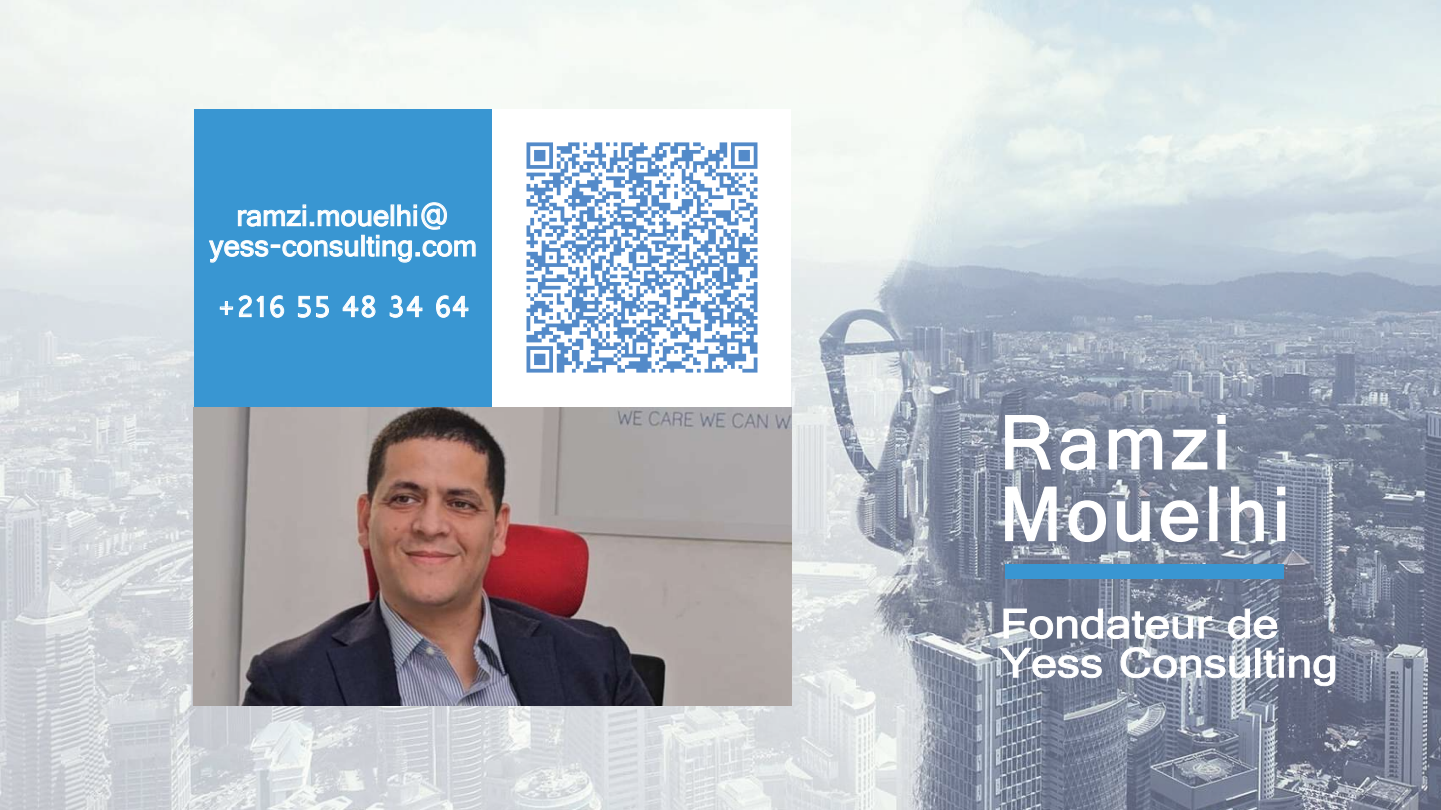
<style>
.page{position:relative;width:1441px;height:810px;background:#fff}
.page>*{position:absolute;margin:0;border:0;box-sizing:border-box;transform-origin:0 0}
.t1{font:80.4px/71.6px "Gautami";letter-spacing:.06em;color:#fff}
.t2{font:43.95px/39.2px "Gautami";color:#fff;scale:1.14 1}
.t3{font:31.5px/30.3px "Gautami";color:#fff;text-align:center}
</style>
<div class="page">
<img style="left:0;top:0;width:1440px;height:810px">
<div style="left:194px;top:109px;width:298px;height:298px;background:#3996d2"></div>
<div style="left:492px;top:109px;width:298px;height:298px;background:#fff"></div>
<svg style="left:1004px;top:414px;width:48px;height:56px"></svg>
<svg style="left:1059px;top:428px;width:36px;height:43px"></svg>
<svg style="left:1107px;top:428px;width:55px;height:42px"></svg>
<svg style="left:1170px;top:429px;width:37px;height:41px"></svg>
<svg style="left:1216px;top:414px;width:10px;height:56px"></svg>
<svg style="left:1004px;top:486px;width:53px;height:56px"></svg>
<svg style="left:1067px;top:500px;width:39px;height:43px"></svg>
<svg style="left:1115px;top:500px;width:35px;height:43px"></svg>
<svg style="left:1159px;top:500px;width:39px;height:43px"></svg>
<div style="left:1208px;top:487px;width:9px;height:54px;border:2px solid #fff"></div>
<svg style="left:1229px;top:486px;width:35px;height:56px"></svg>
<svg style="left:1275px;top:486px;width:10px;height:56px"></svg>
<svg style="left:1003px;top:608px;width:208px;height:31px"></svg>
<svg style="left:1227px;top:608px;width:50px;height:31px"></svg>
<svg style="left:998px;top:647px;width:103px;height:31px"></svg>
<svg style="left:1120px;top:647px;width:129px;height:31px"></svg>
<div style="left:1255px;top:648px;width:4px;height:30px;border:1px solid #fff"></div>
<svg style="left:1262px;top:648px;width:73px;height:38px"></svg>
<div style="left:1005px;top:565px;width:278px;height:14px;background:#3996d2"></div>
<svg style="left:209px;top:202px;width:266px;height:61px"></svg>
<svg style="left:220px;top:295px;width:43px;height:22px"></svg>
<svg style="left:270px;top:295px;width:14px;height:23px"></svg>
<svg style="left:298px;top:296px;width:31px;height:22px"></svg>
<svg style="left:343px;top:295px;width:32px;height:23px"></svg>
<svg style="left:389px;top:295px;width:33px;height:23px"></svg>
<svg style="left:436px;top:295px;width:32px;height:23px"></svg>
<img style="left:526px;top:142px;width:232px;height:231px">
<img style="left:194px;top:407px;width:596px;height:299px">
<p class="t3" style="left:209px;top:200px;width:269px">ramzi.mouelhi@ yess-consulting.com</p>
<p class="t3" style="left:216px;top:291px;width:254px">+216 55 48 34 64</p>
<h1 class="t1" style="left:999px;top:405px;width:291px">Ramzi<br>Mouelhi</h1>
<h2 class="t2" style="left:1000px;top:603px;width:298px">Fondateur de<br>Yess Consulting</h2>
</div>
